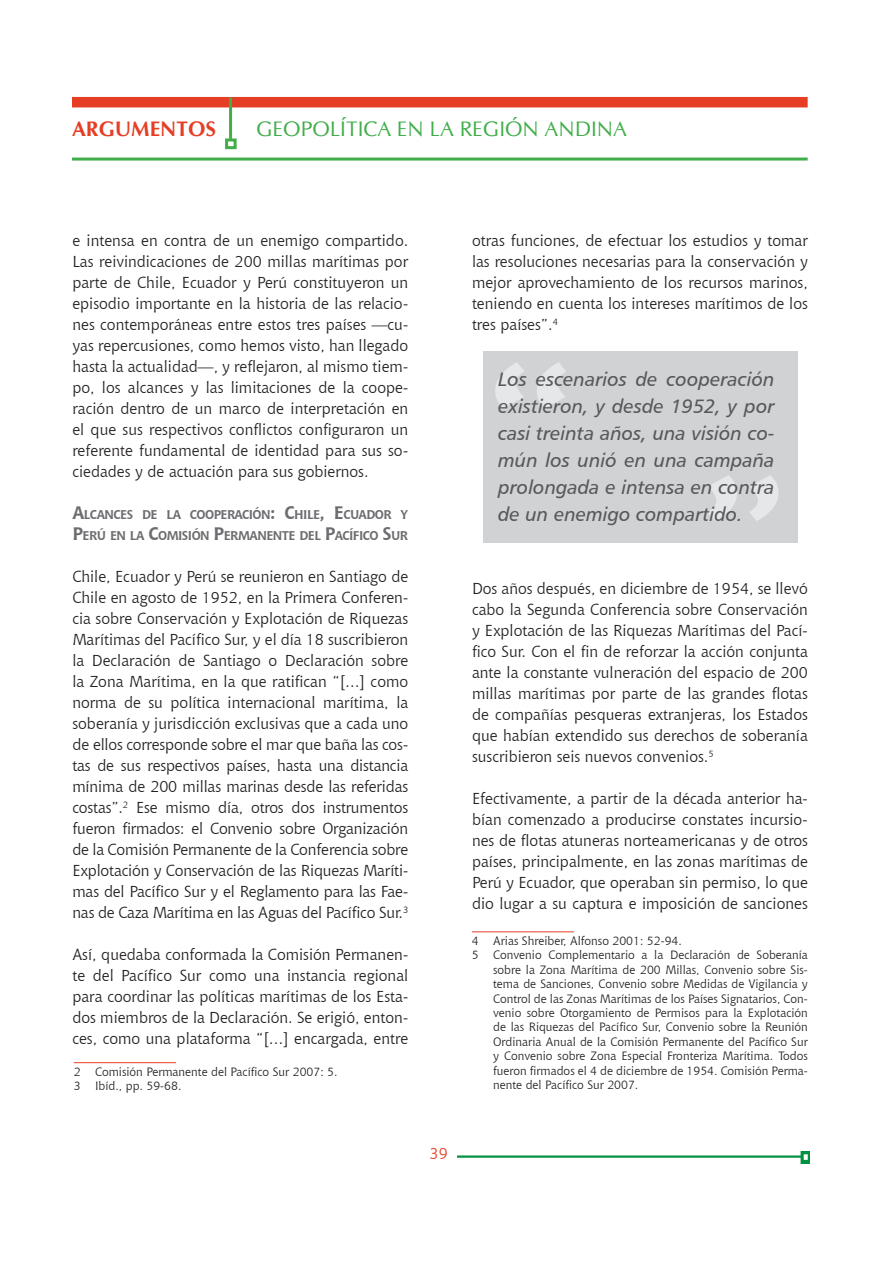
<style>
.page{position:relative;width:893px;height:1263px;background:#fff}
.page>*{position:absolute;margin:0;border:0;box-sizing:border-box;transform-origin:0 0}
.Pies{font:229.95px "Chianti BT";color:#e6e7e9}
.pies2{font:229.95px "Chianti BT";color:#e6e7e9}
.t1{font:21px "CG Omega";color:#40ae49}
.Texto_art{font:700 21px "CG Omega";color:#e53e25}
.Sacada{font:19.5px/27px "Humanist 777 BT Italic B";color:#57585a;text-align:justify}
.Texto_art-2{font:15.75px/21px "Chianti BT";color:#231f20;text-align:justify}
.t2{font:15.75px "Chianti BT";color:#e53e25}
.ST1{font:700 12.6px/21px "Chianti BT";letter-spacing:-.045em;color:#6c6d70}
.pies2-2{font:12px/14.4px "Chianti BT";color:#231f20;text-align:justify}
.Pies-2{font:12px "Chianti BT";color:#231f20}
.s1{font-size:18px}
</style>
<div class="page">
<img style="left:457px;top:1151px;width:353px;height:12px">
<div style="left:72px;top:97px;width:736px;height:10px;background:#e53e25"></div>
<hr style="left:229px;top:97px;width:3px;height:42px;background:#40ae49">
<div style="left:225px;top:138px;width:12px;height:11px;border:3px solid #40ae49"></div>
<hr style="left:72px;top:158px;width:736px;height:3px;background:#40ae49">
<hr style="left:74px;top:1062px;width:102px;height:1px;background:#e53e25">
<div style="left:484px;top:351px;width:314px;height:191px;background:#d1d2d4"></div>
<svg style="left:495px;top:362px;width:71px;height:46px"></svg>
<svg style="left:708px;top:475px;width:71px;height:46px"></svg>
<hr style="left:472px;top:931px;width:102px;height:1px;background:#e53e25">
<p class="Texto_art" style="left:72px;top:116px;width:146px">ARGUMENTOS</p>
<p class="t1" style="left:257px;top:116px;width:372px">GEOPOLÍTICA EN LA REGIÓN ANDINA</p>
<p class="Texto_art-2" style="left:72px;top:229px;width:337px">e intensa en contra de un enemigo compartido.<br>Las reivindicaciones de 200 millas marítimas por parte de Chile, Ecuador y Perú constituyeron un episodio importante en la historia de las relacio&shy;nes contemporáneas entre estos tres países —cu&shy;yas repercusiones, como hemos visto, han llegado hasta la actualidad—, y reflejaron, al mismo tiem&shy;po, los alcances y las limitaciones de la coope&shy;ración dentro de un marco de interpretación en el que sus respectivos conflictos configuraron un referente fundamental de identidad para sus so&shy;ciedades y de actuación para sus gobiernos.</p>
<p class="ST1" style="left:72px;top:503px;width:337px"><span class="s1">A</span>LCANCES DE LA COOPERACIÓN<span class="s1">: C</span>HILE<span class="s1">, E</span>CUADOR Y<br><span class="s1">P</span>ERÚ EN LA <span class="s1">C</span>OMISIÓN <span class="s1">P</span>ERMANENTE DEL <span class="s1">P</span>ACÍFICO <span class="s1">S</span>UR</p>
<p class="Texto_art-2" style="left:72px;top:565px;width:337px">Chile, Ecuador y Perú se reunieron en Santiago de Chile en agosto de 1952, en la Primera Conferen&shy;cia sobre Conservación y Explotación de Riquezas Marítimas del Pacífico Sur, y el día 18 suscribieron la Declaración de Santiago o Declaración sobre la Zona Marítima, en la que ratifican “[…] como norma de su política internacional marítima, la soberanía y jurisdicción exclusivas que a cada uno de ellos corresponde sobre el mar que baña las cos&shy;tas de sus respectivos países, hasta una distancia mínima de 200 millas marinas desde las referidas costas”.<sup>2</sup> Ese mismo día, otros dos instrumentos fueron firmados: el Convenio sobre Organización de la Comisión Permanente de la Conferencia sobre Explotación y Conservación de las Riquezas Maríti&shy;mas del Pacífico Sur y el Reglamento para las Fae&shy;nas de Caza Marítima en las Aguas del Pacífico Sur.<sup>3</sup></p>
<p class="Texto_art-2" style="left:72px;top:943px;width:337px">Así, quedaba conformada la Comisión Permanen&shy;te del Pacífico Sur como una instancia regional para coordinar las políticas marítimas de los Esta&shy;dos miembros de la Declaración. Se erigió, enton&shy;ces, como una plataforma “[…] encargada, entre</p>
<p class="Pies-2" style="left:74px;top:1063px;width:265px">2 Comisión Permanente del Pacífico Sur 2007: 5.</p>
<p class="pies2-2" style="left:74px;top:1078px;width:109px">3 Ibíd., pp. 59-68.</p>
<p class="t2" style="left:430px;top:1142px;width:20px">39</p>
<p class="Texto_art-2" style="left:472px;top:229px;width:337px">otras funciones, de efectuar los estudios y tomar las resoluciones necesarias para la conservación y mejor aprovechamiento de los recursos marinos, teniendo en cuenta los intereses marítimos de los tres países”.<sup>4</sup></p>
<p class="Pies" style="left:475px;top:293px;width:111px">“</p>
<p class="Sacada" style="left:498px;top:365px;width:278px">Los escenarios de cooperación existieron, y desde 1952, y por casi treinta años, una visión co&shy;mún los unió en una campaña prolongada e intensa en contra de un enemigo compartido.</p>
<p class="pies2" style="left:689px;top:406px;width:111px">”</p>
<p class="Texto_art-2" style="left:472px;top:577px;width:337px">Dos años después, en diciembre de 1954, se llevó cabo la Segunda Conferencia sobre Conservación y Explotación de las Riquezas Marítimas del Pací&shy;fico Sur. Con el fin de reforzar la acción conjunta ante la constante vulneración del espacio de 200 millas marítimas por parte de las grandes flotas de compañías pesqueras extranjeras, los Estados que habían extendido sus derechos de soberanía suscribieron seis nuevos convenios.<sup>5</sup></p>
<p class="Texto_art-2" style="left:472px;top:787px;width:337px">Efectivamente, a partir de la década anterior ha&shy;bían comenzado a producirse constates incursio&shy;nes de flotas atuneras norteamericanas y de otros países, principalmente, en las zonas marítimas de Perú y Ecuador, que operaban sin permiso, lo que dio lugar a su captura e imposición de sanciones</p>
<p class="Pies-2" style="left:472px;top:933px;width:212px">4 Arias Shreiber, Alfonso 2001: 52-94.</p>
<p class="pies2-2" style="left:493px;top:947px;width:316px;text-indent:-21px">5 Convenio Complementario a la Declaración de Soberanía sobre la Zona Marítima de 200 Millas, Convenio sobre Sis&shy;tema de Sanciones, Convenio sobre Medidas de Vigilancia y Control de las Zonas Marítimas de los Países Signatarios, Con&shy;venio sobre Otorgamiento de Permisos para la Explotación de las Riquezas del Pacífico Sur, Convenio sobre la Reunión Ordinaria Anual de la Comisión Permanente del Pacífico Sur y Convenio sobre Zona Especial Fronteriza Marítima. Todos fueron firmados el 4 de diciembre de 1954. Comisión Perma&shy;nente del Pacífico Sur 2007.</p>
</div>
